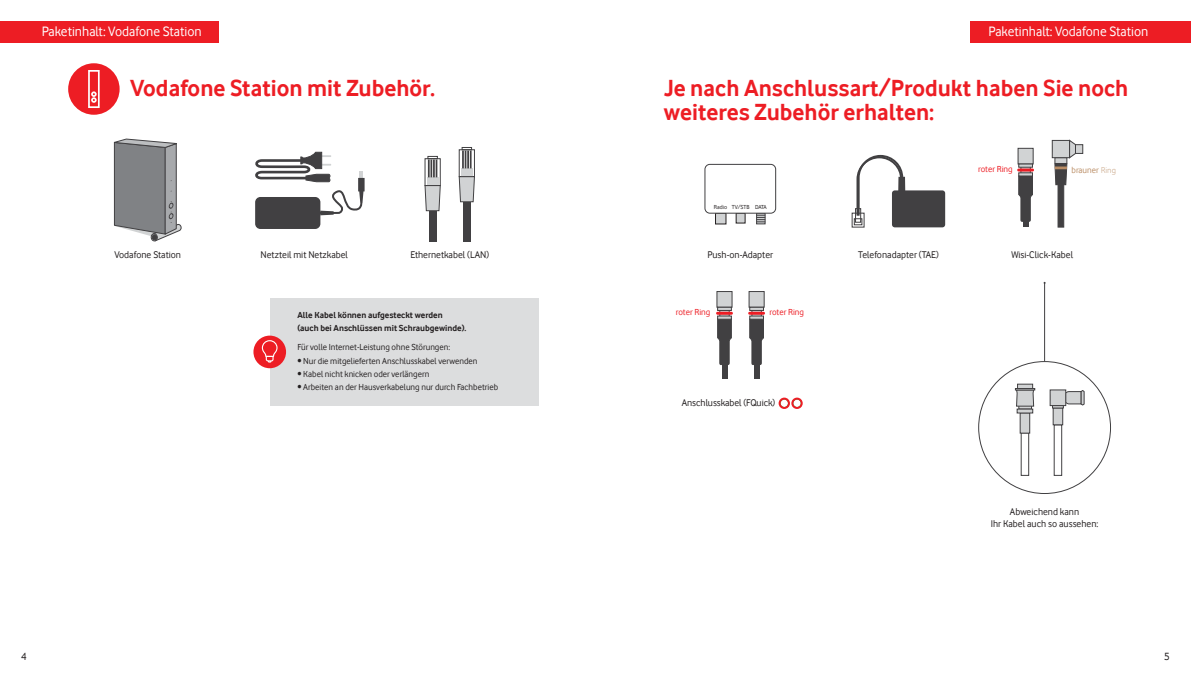
<style>
.page{position:relative;width:1191px;height:681px;background:#fff}
.page>*{position:absolute;margin:0;border:0;box-sizing:border-box;transform-origin:0 0}
.t1{font:700 24px/24px "Vodafone Rg";color:#ed1d24}
.t2{font:14px "Vodafone Rg";color:#fff}
.t3{font:11px "Vodafone Rg";color:#231f20}
.t4{font:10px/12px "Vodafone Rg";color:#231f20;text-align:center}
.t5{font:9px "Vodafone Rg";color:#231f20}
.t6{font:700 9px/13.2px "Vodafone Rg";color:#231f20}
.t7{font:9px "Vodafone Rg";color:#ed1d24}
.t8{font:9px "Vodafone Rg";color:#ba8d65}
.t9{font:6px "Vodafone Rg";color:#231f20}
.s1{font-family:"Bloom Speak OT"}
</style>
<div class="page">
<div style="left:778px;top:397px;width:12px;height:12px;border:2px solid #ed1d24;border-radius:50%"></div>
<svg style="left:779px;top:398px;width:22px;height:10px"></svg>
<div style="left:791px;top:397px;width:11px;height:12px;border:2px solid #ed1d24;border-radius:50%"></div>
<div style="left:721px;top:359px;width:6px;height:19px;background:#414042"></div>
<svg style="left:717px;top:318px;width:15px;height:47px"></svg>
<svg style="left:719px;top:310px;width:10px;height:5px"></svg>
<hr style="left:717px;top:311px;width:14px;height:3px;background:#ed1d24">
<div style="left:716px;top:291px;width:16px;height:16px;background:#d1d3d4;border:1px solid #414042"></div>
<svg style="left:717px;top:315px;width:14px;height:4px"></svg>
<div style="left:717px;top:307px;width:14px;height:3px;background:#d1d3d4;border:1px solid #414042"></div>
<div style="left:753px;top:359px;width:6px;height:19px;background:#414042"></div>
<svg style="left:749px;top:318px;width:15px;height:47px"></svg>
<svg style="left:751px;top:310px;width:10px;height:5px"></svg>
<hr style="left:749px;top:311px;width:14px;height:3px;background:#ed1d24">
<div style="left:749px;top:291px;width:15px;height:16px;background:#d1d3d4;border:1px solid #414042"></div>
<svg style="left:749px;top:315px;width:14px;height:4px"></svg>
<div style="left:749px;top:307px;width:14px;height:3px;background:#d1d3d4;border:1px solid #414042"></div>
<div style="left:892px;top:190px;width:53px;height:37px;background:#414042;border-radius:3px"></div>
<div style="left:898px;top:177px;width:7px;height:17px;background:#414042"></div>
<div style="left:855px;top:208px;width:6px;height:14px;border:1px solid #414042"></div>
<div style="left:854px;top:218px;width:8px;height:7px;border:1px solid #414042"></div>
<svg style="left:855px;top:154px;width:49px;height:63px"></svg>
<div style="left:715px;top:213px;width:11px;height:11px;background:#d1d3d4"></div>
<div style="left:715px;top:213px;width:11px;height:11px;border:1px solid #231f20"></div>
<div style="left:736px;top:213px;width:9px;height:10px;background:#d1d3d4"></div>
<div style="left:736px;top:213px;width:9px;height:10px;border:1px solid #231f20"></div>
<svg style="left:756px;top:213px;width:9px;height:11px"></svg>
<svg style="left:756px;top:215px;width:9px;height:7px"></svg>
<div style="left:704px;top:164px;width:72px;height:49px;border:1px solid #414042;border-radius:5px"></div>
<div style="left:1057px;top:179px;width:7px;height:48px;background:#414042;border:1px solid #414042"></div>
<svg style="left:1052px;top:140px;width:2px;height:18px"></svg>
<div style="left:1075px;top:144px;width:8px;height:10px;background:#d1d3d4;border:1px solid #414042"></div>
<svg style="left:1054px;top:139px;width:22px;height:46px"></svg>
<div style="left:1022px;top:216px;width:6px;height:11px;background:#414042"></div>
<svg style="left:1018px;top:175px;width:15px;height:47px"></svg>
<svg style="left:1020px;top:167px;width:10px;height:5px"></svg>
<hr style="left:1018px;top:168px;width:14px;height:3px;background:#ed1d24">
<div style="left:1017px;top:148px;width:16px;height:16px;background:#d1d3d4;border:1px solid #414042"></div>
<svg style="left:1018px;top:172px;width:14px;height:4px"></svg>
<hr style="left:1018px;top:164px;width:14px;height:3px;background:#d1d3d4">
<hr style="left:1044px;top:283px;width:1px;height:78px;background:#414042">
<div style="left:1054px;top:424px;width:8px;height:51px;background:#fff;border:1px solid #414042"></div>
<div style="left:1053px;top:407px;width:10px;height:18px;background:#d1d3d4;border:1px solid #414042"></div>
<svg style="left:1052px;top:389px;width:32px;height:19px"></svg>
<div style="left:1049px;top:389px;width:17px;height:16px;background:#d1d3d4;border:1px solid #414042"></div>
<div style="left:1021px;top:432px;width:8px;height:43px;background:#fff;border:1px solid #414042"></div>
<div style="left:1020px;top:412px;width:10px;height:21px;background:#d1d3d4;border:1px solid #414042"></div>
<svg style="left:1018px;top:406px;width:13px;height:2px"></svg>
<svg style="left:1016px;top:390px;width:18px;height:16px"></svg>
<svg style="left:1016px;top:408px;width:17px;height:5px"></svg>
<svg style="left:1017px;top:384px;width:16px;height:4px"></svg>
<div style="left:1015px;top:388px;width:20px;height:2px;background:#d1d3d4;border:1px solid #414042"></div>
<div style="left:0;top:21px;width:218px;height:22px;background:#ed1d24"></div>
<div style="left:68px;top:63px;width:52px;height:52px;background:#ed1d24;border-radius:50%"></div>
<svg style="left:113px;top:138px;width:69px;height:103px"></svg>
<svg style="left:459px;top:176px;width:16px;height:26px"></svg>
<div style="left:461px;top:168px;width:11px;height:8px;background:#d1d3d4"></div>
<div style="left:459px;top:149px;width:15px;height:28px;border:1px solid #414042"></div>
<svg style="left:462px;top:147px;width:10px;height:21px"></svg>
<div style="left:463px;top:202px;width:7px;height:39px;background:#414042"></div>
<svg style="left:424px;top:185px;width:17px;height:26px"></svg>
<div style="left:427px;top:177px;width:11px;height:8px;background:#d1d3d4"></div>
<div style="left:425px;top:158px;width:15px;height:28px;border:1px solid #414042"></div>
<svg style="left:428px;top:156px;width:9px;height:21px"></svg>
<div style="left:429px;top:211px;width:7px;height:30px;background:#414042"></div>
<div style="left:255px;top:197px;width:65px;height:32px;background:#414042;border-radius:5px"></div>
<svg style="left:255px;top:152px;width:109px;height:63px"></svg>
<div style="left:88px;top:70px;width:12px;height:38px;border:2px solid #fff"></div>
<svg style="left:91px;top:91px;width:6px;height:12px"></svg>
<div style="left:270px;top:298px;width:268px;height:108px;background:#dcddde"></div>
<div style="left:253px;top:335px;width:33px;height:33px;background:#ed1d24;border-radius:50%"></div>
<svg style="left:261px;top:340px;width:17px;height:22px"></svg>
<div style="left:970px;top:21px;width:221px;height:22px;background:#ed1d24"></div>
<h2 class="t2" style="left:42px;top:23px;width:161px">Paketinhalt: Vodafone Station</h2>
<h2 class="t2" style="left:988px;top:23px;width:161px">Paketinhalt: Vodafone Station</h2>
<h1 class="t1" style="left:130px;top:76px;width:306px">Vodafone Station mit Zubehör.</h1>
<h1 class="t1" style="left:664px;top:75px;width:466px">Je nach Anschlussart/Produkt haben Sie noch weiteres Zubehör erhalten:</h1>
<p class="t7" style="left:978px;top:163px;width:36px">roter Ring</p>
<p class="t8" style="left:1071px;top:164px;width:46px">brauner <span class="s1">Ring</span></p>
<p class="t9" style="left:714px;top:203px;width:54px">Radio TV/STB DATA</p>
<p class="t4" style="left:114px;top:248px;width:68px">Vodafone Station</p>
<p class="t4" style="left:260px;top:248px;width:89px">Netzteil mit Netzkabel</p>
<p class="t4" style="left:410px;top:248px;width:80px">Ethernetkabel (LAN)</p>
<p class="t4" style="left:707px;top:248px;width:67px">Push-on-Adapter</p>
<p class="t4" style="left:858px;top:248px;width:82px">Telefonadapter (TAE)</p>
<p class="t4" style="left:1011px;top:248px;width:63px">Wisi-Click-Kabel</p>
<p class="t6" style="left:297px;top:308px;width:170px">Alle Kabel können aufgesteckt werden<br>(auch bei Anschlüssen mit Schraubgewinde).</p>
<p class="t5" style="left:297px;top:342px;width:154px">Für volle Internet-Leistung ohne Störungen:</p>
<p class="t5" style="left:297px;top:355px;width:182px">• Nur die mitgelieferten Anschlusskabel verwenden</p>
<p class="t5" style="left:297px;top:368px;width:133px">• Kabel nicht knicken oder verlängern</p>
<p class="t5" style="left:297px;top:382px;width:202px">• Arbeiten an der Hausverkabelung nur durch Fachbetrieb</p>
<p class="t7" style="left:676px;top:306px;width:36px">roter Ring</p>
<p class="t7" style="left:769px;top:306px;width:36px">roter Ring</p>
<p class="t4" style="left:682px;top:396px;width:95px">Anschlusskabel (FQuick)</p>
<p class="t4" style="left:990px;top:505px;width:109px">Abweichend kann<br>Ihr Kabel auch so aussehen:</p>
<p class="t3" style="left:21px;top:649px;width:7px">4</p>
<p class="t3" style="left:1164px;top:649px;width:7px">5</p>
</div>
